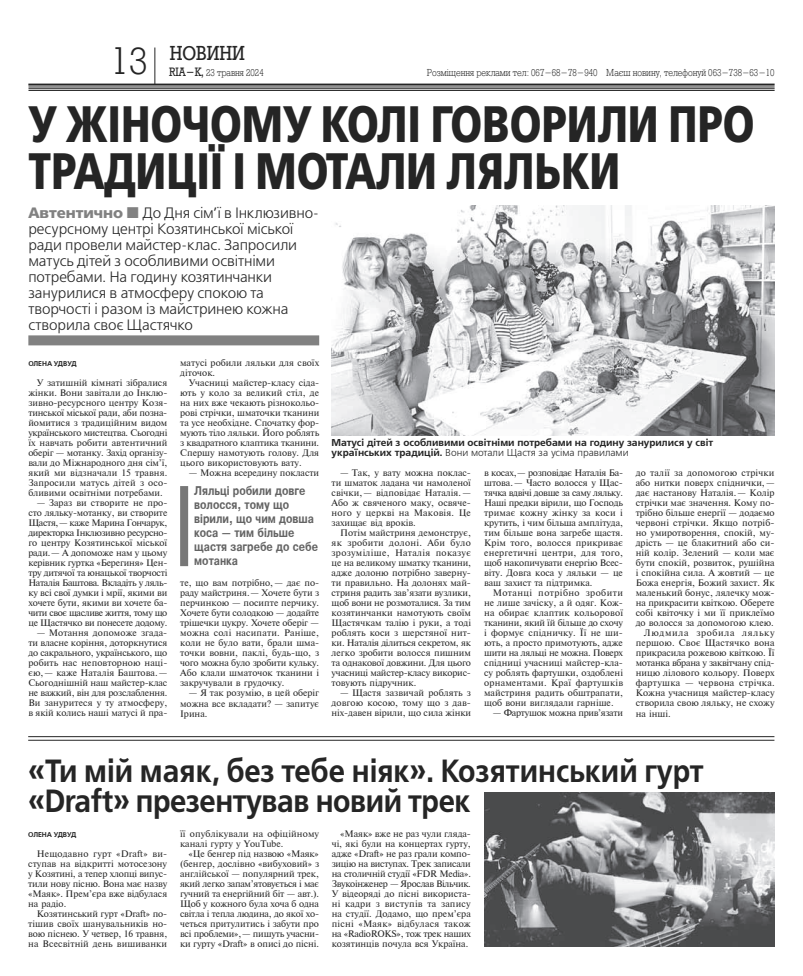
<style>
.page{position:relative;width:803px;height:976px;background:#fff}
.page>*{position:absolute;margin:0;border:0;box-sizing:border-box;transform-origin:0 0}
.t1{font:700 51px/47px "Free Set C";color:#252525;scale:.8 1}
.t2{font:300 38px "Rodeo";color:#252525}
.t3{font:600 32px/30px "Free Set C";letter-spacing:-.01em;color:#252525;scale:.9 1}
.t4{font:20px "Rodeo";color:#252525;scale:.9 1}
.t5{font:300 15px/16px "Free Set C";letter-spacing:-.01em;color:#252525}
.t6{font:700 15px "Free Set C";letter-spacing:-.005em;color:#818181}
.t7{font:700 12px/14px "Pragmatica";color:#646464;scale:.8 1}
.t8{font:600 10px/10px "Free Set C";color:#252525}
.t9{font:300 10px "Rodeo";color:#252525;scale:.9 1}
.t10{font:9px/10px "Newton C";color:#252525;text-align:justify}
.t11{font:9px "Newton C";letter-spacing:-.03em;color:#252525}
.t12{font:9px "Newton C";letter-spacing:.02em;color:#252525}
.t13{font:9px "Newton C";letter-spacing:.025em;color:#252525}
.t14{font:9px "Newton C";letter-spacing:.075em;color:#252525}
.t15{font:600 7px "Free Set C";color:#252525}
.s1{font-weight:400;font-size:12px}
.s2{font-weight:300}
</style>
<div class="page">
<hr style="left:28px;top:87px;width:746px;height:1px;background:#252525">
<hr style="left:28px;top:90px;width:746px;height:1px;background:#252525">
<hr style="left:28px;top:88px;width:746px;height:1px;background:#252525">
<hr style="left:28px;top:84px;width:746px;height:2px;background:#252525">
<hr style="left:155px;top:47px;width:1px;height:37px;background:#252525">
<hr style="left:28px;top:736px;width:746px;height:1px;background:#252525">
<hr style="left:28px;top:739px;width:746px;height:1px;background:#252525">
<div style="left:28px;top:335px;width:291px;height:10px;background:#818181"></div>
<img style="left:332px;top:205px;width:442px;height:231px">
<div style="left:180px;top:486px;width:8px;height:80px;background:#777"></div>
<img style="left:484px;top:792px;width:290px;height:154px">
<h2 class="t2" style="left:111px;top:41px;width:38px">13</h2>
<h3 class="t4" style="left:170px;top:42px;width:85px">новини</h3>
<p class="t9" style="left:169px;top:67px;width:106px"><span class="s1">RIA-К,</span> 23 травня 2024</p>
<p class="t9" style="left:426px;top:67px;width:388px">Розміщення реклами тел: 067-68-78-940 Маєш новину, телефонуй 063-738-63-10</p>
<h1 class="t1" style="left:28px;top:100px;width:908px">У жіночому колі говорили про традиції і мотали ляльки</h1>
<p class="t5" style="left:28px;top:205px;width:292px;text-indent:114px">До Дня сім’ї в І нклюзивно&shy;ресурсному центрі Козятинської міської ради провели майстер-клас. Запросили матусь дітей з особливими освітніми потребами. На годину козятинчанки занурилися в атмосферу спокою та творчості і разом із майстринею кожна створила своє Щастячко</p>
<h3 class="t6" style="left:28px;top:204px;width:96px">Автентично</h3>
<p class="t15" style="left:28px;top:359px;width:50px">Олена Удвуд</p>
<p class="t10" style="left:28px;top:377px;width:140px;text-indent:9px">У затишній кімнаті зібралися жінки. Вони завітали до Інклю&shy;зивно-ресурсного центру Козя&shy;тинської міської ради, аби позна&shy;йомитися з традиційним видом українського мистецтва. Сьогодні їх навчать робити автентичний оберіг — мотанку. Захід організу&shy;вали до Міжнародного дня сім’ї, який ми відзначали 15 травня.<br>Запросили матусь дітей з осо&shy;бливими освітніми потребами.</p>
<p class="t10" style="left:28px;top:497px;width:140px;text-indent:9px">— Зараз ви створите не про&shy;сто ляльку-мотанку, ви створите Щастя,— каже Марина Гончарук, директорка Інклюзивно ресурсно&shy;го центру Козятинської міської ради.— А допоможе нам у цьому керівник гуртка «Берегиня» Цен&shy;тру дитячої та юнацької творчості Наталія Баштова. Вкладіть у ляль&shy;ку всі свої думки і мрії, якими ви хочете бути, якими ви хочете ба&shy;чити своє щасливе життя, тому що це Щастячко ви понесете додому.</p>
<p class="t10" style="left:28px;top:628px;width:140px;text-indent:9px">— Мотання допоможе згада&shy;ти власне коріння, доторкнутися до сакрального, українського, що робить нас неповторною наці&shy;єю,— каже Наталія Баштова.— Сьогоднішній наш майстер-клас не важкий, він для розслаблення.<br>Ви зануритеся у ту атмосферу, в якій колись наші матусі й пра-</p>
<p class="t10" style="left:180px;top:357px;width:140px">матусі робили ляльки для своїх діточок.</p>
<p class="t10" style="left:180px;top:377px;width:140px;text-indent:9px">Учасниці майстер-класу сіда&shy;ють у коло за великий стіл, де на них вже чекають різнокольо&shy;рові стрічки, шматочки тканини та усе необхідне. Спочатку фор&shy;мують тіло ляльки. Його роблять з квадратного клаптика тканини.<br>Спершу намотують голову. Для цього використовують вату.</p>
<p class="t10" style="left:189px;top:467px;width:132px">— Можна всередину покласти</p>
<h3 class="t7" style="left:194px;top:483px;width:156px">Ляльці робили довге волосся, тому що вірили, що чим довша коса — тим більше щастя загребе до себе мотанка</h3>
<p class="t10" style="left:180px;top:578px;width:140px">те, що вам потрібно,— дає по&shy;раду майстриня.— Хочете бути з перчинкою — посипте перчику.<br>Хочете бути солодкою — додайте трішечки цукру. Хочете оберіг — можна солі насипати. Раніше, коли не було вати, брали шма&shy;точки вовни, паклі, будь-що, з чого можна було зробити кульку.<br>Або клали шматочок тканини і закручували в грудочку.</p>
<p class="t10" style="left:180px;top:688px;width:140px;text-indent:9px">— Я так розумію, в цей оберіг можна все вкладати? — запитує Ірина.</p>
<p class="t8" style="left:331px;top:437px;width:383px">Матусі дітей з особливими освітніми потребами на годину занурилися у світ українських традицій. <span class="s2">Вони мотали Щастя за усіма правилами</span></p>
<p class="t10" style="left:484px;top:467px;width:140px">в косах,— розповідає Наталія Ба&shy;штова.— Часто волосся у Щас&shy;тячка вдвічі довше за саму ляльку.<br>Наші предки вірили, що Господь тримає кожну жінку за коси і крутить, і чим більша амплітуда, тим більше вона загребе щастя.<br>Крім того, волосся прикриває енергетичні центри, для того, щоб накопичувати енергію Всес&shy;віту. Довга коса у ляльки — це ваш захист та підтримка.</p>
<p class="t10" style="left:484px;top:587px;width:140px;text-indent:9px">Мотанці потрібно зробити не лише зачіску, а й одяг. Кож&shy;на обирає клаптик кольорової тканини, який їй більше до схочу і формує спідничку. Її не ши&shy;ють, а просто примотують, адже шити на ляльці не можна. Поверх спідниці учасниці майстер-кла&shy;су роблять фартушки, оздоблені орнаментами. Краї фартушків майстриня радить обштрапати, щоб вони виглядали гарніше.</p>
<p class="t11" style="left:492px;top:707px;width:132px">— Фартушок можна прив’язати</p>
<p class="t10" style="left:331px;top:467px;width:141px;text-indent:9px">— Так, у вату можна поклас&shy;ти шматок ладана чи намоленої свічки,— відповідає Наталія.— Або ж свяченого маку, освяче&shy;ного у церкві на Маковія. Це захищає від вроків.</p>
<p class="t10" style="left:331px;top:527px;width:141px;text-indent:9px">Потім майстриня демонструє, як зробити долоні. Аби було зрозуміліше, Наталія показує це на великому шматку тканини, адже долоню потрібно заверну&shy;ти правильно. На долонях май&shy;стриня радить зав’язати вузлики, щоб вони не розмоталися. За тим козятинчанки намотують своїм Щастячкам талію і руки, а тоді роблять коси з шерстяної нит&shy;ки. Наталія ділиться секретом, як легко зробити волосся пишним та однакової довжини. Для цього учасниці майстер-класу викорис&shy;товують підручник.</p>
<p class="t10" style="left:331px;top:688px;width:141px;text-indent:9px">— Щастя зазвичай роблять з довгою косою, тому що з дав&shy;ніх-давен вірили, що сила жінки</p>
<p class="t12" style="left:635px;top:467px;width:140px">до талії за допомогою стрічки</p>
<p class="t10" style="left:635px;top:477px;width:140px">або нитки поверх спіднички,—</p>
<p class="t10" style="left:635px;top:487px;width:140px">дає настанову Наталія.— Колір</p>
<p class="t10" style="left:635px;top:497px;width:140px">стрічки має значення. Кому по-</p>
<p class="t10" style="left:635px;top:507px;width:140px">трібно більше енергії — додаємо</p>
<p class="t10" style="left:635px;top:517px;width:140px">червоні стрічки. Якщо потріб-</p>
<p class="t10" style="left:635px;top:527px;width:140px">но умиротворення, спокій, му-</p>
<p class="t10" style="left:635px;top:537px;width:140px">дрість — це блакитний або си-</p>
<p class="t10" style="left:635px;top:547px;width:140px">ній колір. Зелений — коли має</p>
<p class="t10" style="left:635px;top:558px;width:140px">бути спокій, розвиток, рушійна</p>
<p class="t10" style="left:635px;top:568px;width:140px">і спокійна сила. А жовтий — це</p>
<p class="t10" style="left:635px;top:578px;width:140px">Божа енергія, Божий захист. Як</p>
<p class="t10" style="left:635px;top:588px;width:140px">маленький бонус, лялечку мож-</p>
<p class="t10" style="left:635px;top:598px;width:140px">на прикрасити квіткою. Оберете</p>
<p class="t10" style="left:635px;top:608px;width:140px">собі квіточку і ми її приклеїмо</p>
<p class="t10" style="left:635px;top:618px;width:139px">до волосся за допомогою клею.</p>
<p class="t14" style="left:644px;top:627px;width:132px">Людмила зробила ляльку</p>
<p class="t10" style="left:635px;top:638px;width:140px">першою. Своє Щастячко вона</p>
<p class="t10" style="left:635px;top:648px;width:140px">прикрасила рожевою квіткою. Її</p>
<p class="t11" style="left:635px;top:657px;width:140px">мотанка вбрана у заквітчану спід-</p>
<p class="t10" style="left:635px;top:668px;width:140px">ницю лілового кольору. Поверх</p>
<p class="t13" style="left:635px;top:677px;width:140px">фартушка — червона стрічка.</p>
<p class="t10" style="left:635px;top:688px;width:140px">Кожна учасниця майстер-класу</p>
<p class="t10" style="left:635px;top:698px;width:140px">створила свою ляльку, не схожу</p>
<p class="t10" style="left:635px;top:708px;width:36px">на інші.</p>
<h3 class="t3" style="left:28px;top:756px;width:751px">«Ти мій маяк, без тебе ніяк». Козятинський гурт «Draft» презентував новий трек</h3>
<p class="t10" style="left:331px;top:828px;width:141px;text-indent:9px">«Маяк» вже не раз чули гляда&shy;чі, які були на концертах гурту, адже «Draft» не раз грали компо&shy;зицію на виступах. Трек записали на столичній студії «FDR Media».<br>Звукоінженер — Ярослав Вільчик.<br>У відеоряді до пісні використа&shy;ні кадри з виступів та запису на студії. Додамо, що прем’єра пісні «Маяк» відбулася також на «RadioROKS», тож трек наших козятинців почула вся Україна.</p>
<p class="t10" style="left:180px;top:828px;width:140px">її опублікували на офіційному каналі гурту у YouTube.</p>
<p class="t10" style="left:180px;top:848px;width:140px;text-indent:9px">«Це бенгер під назвою «Маяк» (бенгер, дослівно «вибуховий» з англійської — популярний трек, який легко запам’ятовується і має гучний та енергійний біт — авт.).<br>Щоб у кожного була хоча б одна світла і тепла людина, до якої хо&shy;четься притулитись і забути про всі проблеми»,— пишуть учасни&shy;ки гурту «Draft» в описі до пісні.</p>
<p class="t15" style="left:28px;top:829px;width:50px">Олена Удвуд</p>
<p class="t10" style="left:28px;top:848px;width:140px;text-indent:9px">Нещодавно гурт «Draft» ви&shy;ступав на відкритті мотосезону у Козятині, а тепер хлопці випус&shy;тили нову пісню. Вона має назву «Маяк». Прем’єра вже відбулася на радіо.</p>
<p class="t10" style="left:28px;top:908px;width:140px;text-indent:9px">Козятинський гурт «Draft» по&shy;тішив своїх шанувальників но&shy;вою піснею. У четвер, 16 травня, на Всесвітній день вишиванки</p>
</div>
